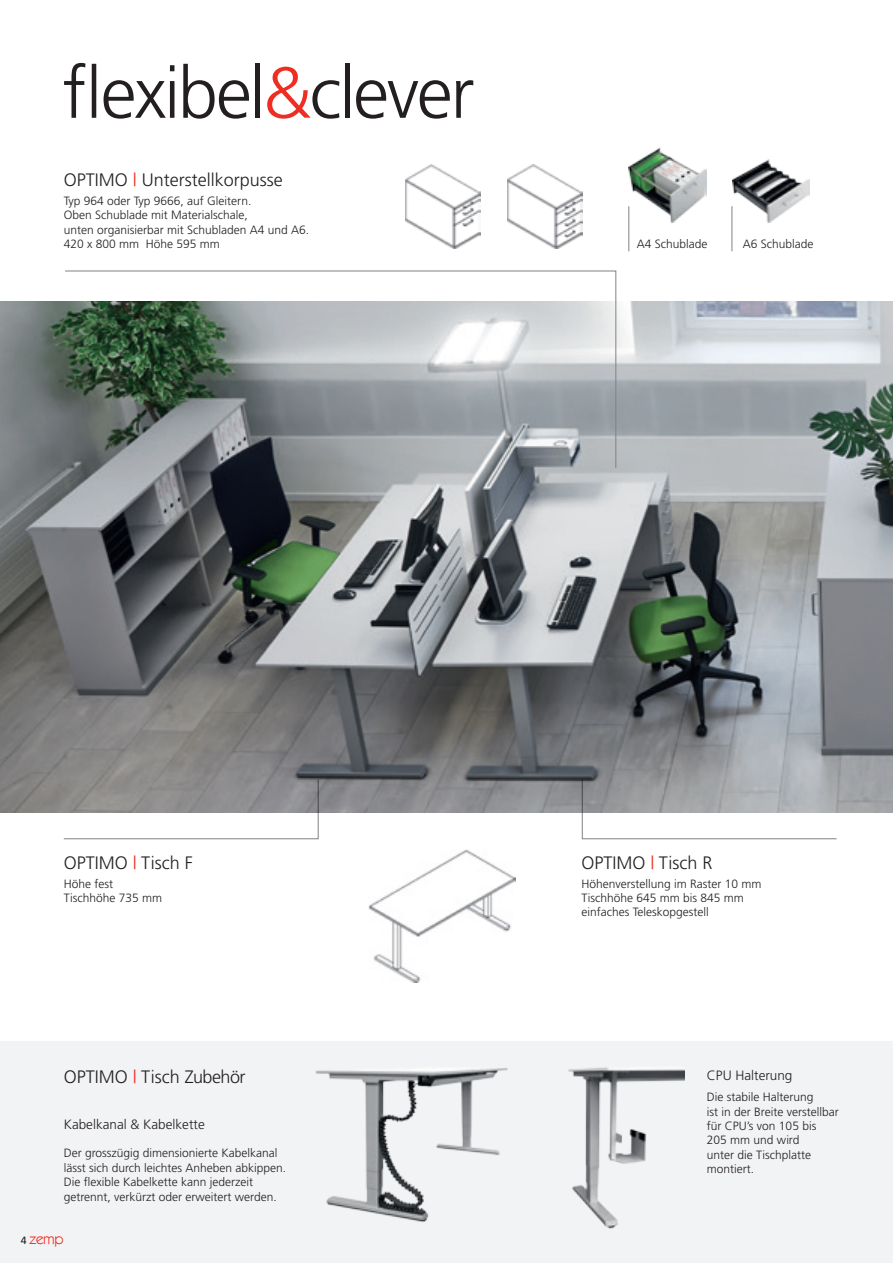
<style>
.page{position:relative;width:893px;height:1263px;background:#fff}
.page>*{position:absolute;margin:0;border:0;box-sizing:border-box;transform-origin:0 0}
.t1{font:300 72px "Frutiger LT Std";letter-spacing:-.03em;color:#231f20}
.t2{font:300 18px "Frutiger";color:#231f20}
.t3{font:15px "Itc Kabel LT";color:#ee2e22}
.t4{font:300 13.5px "Frutiger LT Std";color:#231f20}
.t5{font:300 12px/14.4px "Frutiger LT Std";color:#231f20}
.s1{color:#ee2e22}
.s2{font-family:"Frutiger LT Std"}
.s3{font-family:"Frutiger";font-size:10.5px;color:#231f20}
</style>
<div class="page">
<div style="left:0;top:1042px;width:893px;height:221px;background:#f2f3f4"></div>
<img style="left:568px;top:1067px;width:117px;height:162px">
<img style="left:315px;top:1068px;width:193px;height:154px">
<img style="left:0;top:301px;width:893px;height:511px">
<svg style="left:64px;top:270px;width:553px;height:199px"></svg>
<img style="left:507px;top:165px;width:75px;height:83px">
<img style="left:405px;top:165px;width:75px;height:83px">
<svg style="left:581px;top:779px;width:256px;height:60px"></svg>
<svg style="left:63px;top:779px;width:256px;height:60px"></svg>
<img style="left:369px;top:850px;width:147px;height:133px">
<img style="left:732px;top:159px;width:78px;height:64px">
<img style="left:629px;top:148px;width:77px;height:75px">
<hr style="left:731px;top:206px;width:1px;height:45px;background:#808285">
<hr style="left:628px;top:206px;width:1px;height:45px;background:#808285">
<h1 class="t1" style="left:63px;top:52px;width:413px">flexibel<span class="s1">&amp;</span>clever</h1>
<h2 class="t2" style="left:64px;top:170px;width:221px">OPTIMO <span class="s1">|</span> Unterstellkorpusse</h2>
<p class="t5" style="left:64px;top:194px;width:247px">Typ 964 oder Typ 9666, auf Gleitern.<br>Oben Schublade mit Materialschale,<br>unten organisierbar mit Schubladen A4 und A6.<br>420 x 800 mm Höhe 595 mm</p>
<p class="t5" style="left:637px;top:237px;width:72px">A4 Schublade</p>
<p class="t5" style="left:743px;top:237px;width:72px">A6 Schublade</p>
<h2 class="t2" style="left:64px;top:852px;width:130px">OPTIMO <span class="s1">|</span> Tisch F</h2>
<p class="t5" style="left:64px;top:876px;width:100px">Höhe fest<br>Tischhöhe 735 mm</p>
<h2 class="t2" style="left:64px;top:1066px;width:183px">OPTIMO <span class="s1">|</span> Tisch <span class="s2">Zubehör</span></h2>
<p class="t4" style="left:64px;top:1116px;width:143px">Kabelkanal &amp; Kabelkette</p>
<p class="t5" style="left:64px;top:1146px;width:224px">Der grosszügig dimensionierte Kabelkanal lässt sich durch leichtes Anheben abkippen.<br>Die flexible Kabelkette kann jederzeit getrennt, verkürzt oder erweitert werden.</p>
<p class="t3" style="left:21px;top:1230px;width:44px"><span class="s3">4</span> zemp</p>
<h2 class="t2" style="left:581px;top:852px;width:132px">OPTIMO <span class="s1">|</span> Tisch R</h2>
<p class="t5" style="left:581px;top:876px;width:182px">Höhenverstellung im Raster 10 mm<br>Tischhöhe 645 mm bis 845 mm einfaches Teleskopgestell</p>
<p class="t4" style="left:707px;top:1067px;width:87px">CPU Halterung</p>
<p class="t5" style="left:707px;top:1090px;width:133px">Die stabile Halterung<br>ist in der Breite verstellbar für CPU’s von 105 bis<br>205 mm und wird<br>unter die Tischplatte montiert.</p>
</div>
